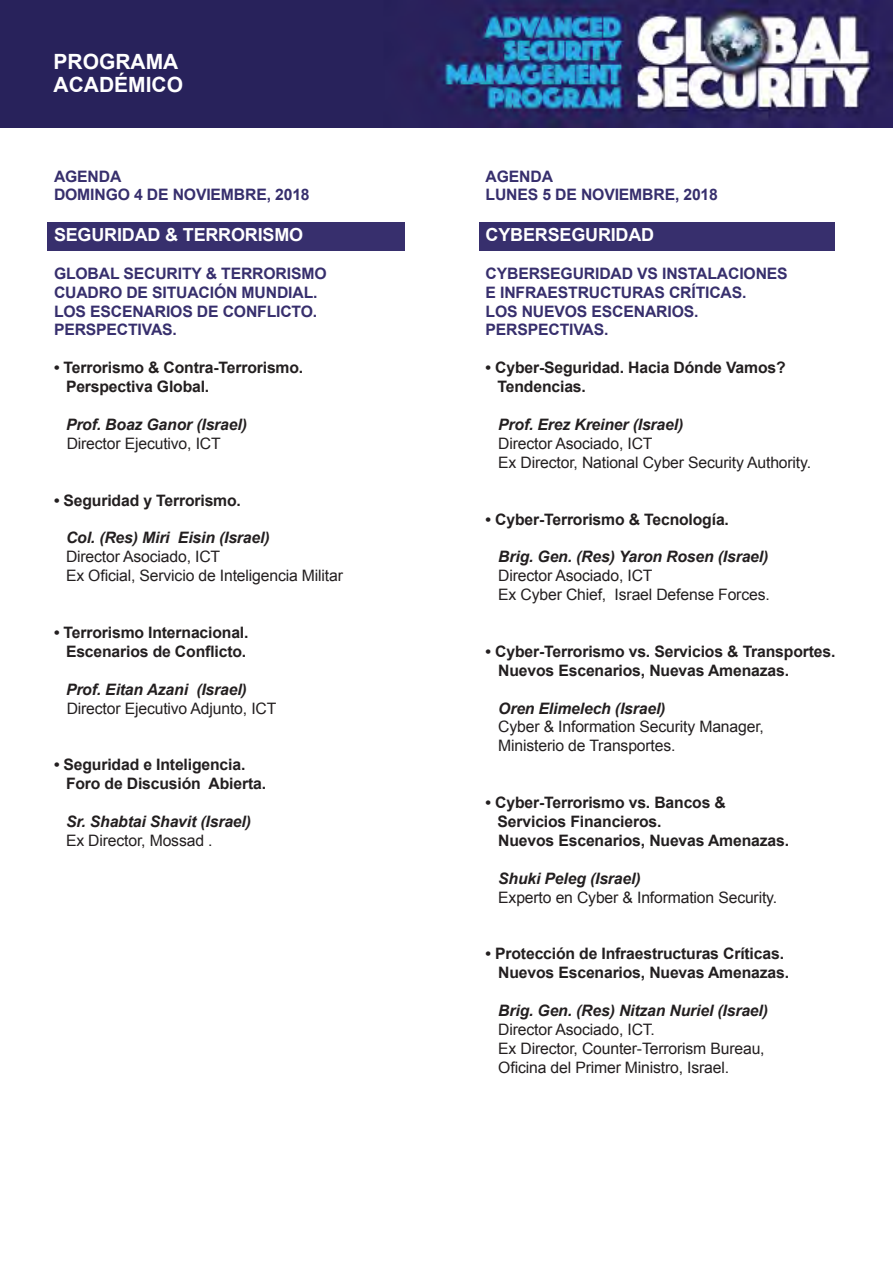
<style>
.page{position:relative;width:893px;height:1263px;background:#fff}
.page>*{position:absolute;margin:0;border:0;box-sizing:border-box;transform-origin:0 0}
.t1{font:700 21px "Arial";color:#fff}
.t2{font:700 18px "Arial";letter-spacing:-.01em;color:#fff}
.t3{font:700 15.75px "Arial";letter-spacing:-.01em;color:#231f20}
.t4{font:15.75px "Arial";letter-spacing:-.01em;color:#231f20}
.t5{font:700 15.75px "Arial";letter-spacing:-.01em;color:#372f6d}
.t6{font:italic 700 15.75px "Arial";letter-spacing:-.01em;color:#231f20}
</style>
<div class="page">
<div style="left:48px;top:222px;width:357px;height:29px;background:#372f6d"></div>
<div style="left:479px;top:222px;width:355px;height:29px;background:#372f6d"></div>
<img style="left:0;top:0;width:892px;height:128px">
<p class="t1" style="left:54px;top:48px;width:126px">PROGRAMA</p>
<p class="t1" style="left:54px;top:71px;width:131px">ACADÉMICO</p>
<p class="t5" style="left:54px;top:166px;width:69px">AGENDA</p>
<p class="t5" style="left:54px;top:185px;width:257px">DOMINGO 4 DE NOVIEMBRE, 2018</p>
<p class="t2" style="left:54px;top:223px;width:251px">SEGURIDAD &amp; TERRORISMO</p>
<p class="t5" style="left:54px;top:263px;width:274px">GLOBAL SECURITY &amp; TERRORISMO</p>
<p class="t5" style="left:54px;top:282px;width:265px">CUADRO DE SITUACIÓN MUNDIAL.</p>
<p class="t5" style="left:54px;top:301px;width:265px">LOS ESCENARIOS DE CONFLICTO.</p>
<p class="t5" style="left:54px;top:320px;width:124px">PERSPECTIVAS.</p>
<p class="t3" style="left:54px;top:357px;width:251px">• Terrorismo &amp; Contra-Terrorismo.</p>
<p class="t3" style="left:66px;top:376px;width:145px">Perspectiva Global.</p>
<p class="t6" style="left:66px;top:414px;width:182px">Prof. Boaz Ganor (Israel)</p>
<p class="t4" style="left:67px;top:433px;width:156px">Director Ejecutivo, ICT</p>
<p class="t3" style="left:54px;top:490px;width:188px">• Seguridad y Terrorismo.</p>
<p class="t6" style="left:66px;top:528px;width:205px">Col. (Res) Miri Eisin (Israel)</p>
<p class="t4" style="left:66px;top:546px;width:156px">Director Asociado, ICT</p>
<p class="t4" style="left:66px;top:565px;width:278px">Ex Oficial, Servicio de Inteligencia Militar</p>
<p class="t3" style="left:54px;top:622px;width:196px">• Terrorismo Internacional.</p>
<p class="t3" style="left:66px;top:641px;width:182px">Escenarios de Conflicto.</p>
<p class="t6" style="left:66px;top:679px;width:182px">Prof. Eitan Azani (Israel)</p>
<p class="t4" style="left:67px;top:698px;width:211px">Director Ejecutivo Adjunto, ICT</p>
<p class="t3" style="left:54px;top:754px;width:193px">• Seguridad e Inteligencia.</p>
<p class="t3" style="left:66px;top:773px;width:202px">Foro de Discusión Abierta.</p>
<p class="t6" style="left:66px;top:811px;width:186px">Sr. Shabtai Shavit (Israel)</p>
<p class="t4" style="left:66px;top:830px;width:148px">Ex Director, Mossad .</p>
<p class="t5" style="left:486px;top:166px;width:69px">AGENDA</p>
<p class="t5" style="left:486px;top:185px;width:234px">LUNES 5 DE NOVIEMBRE, 2018</p>
<p class="t2" style="left:486px;top:223px;width:170px">CYBERSEGURIDAD</p>
<p class="t5" style="left:486px;top:263px;width:304px">CYBERSEGURIDAD VS INSTALACIONES</p>
<p class="t5" style="left:486px;top:282px;width:262px">E INFRAESTRUCTURAS CRÍTICAS.</p>
<p class="t5" style="left:486px;top:301px;width:214px">LOS NUEVOS ESCENARIOS.</p>
<p class="t5" style="left:486px;top:320px;width:124px">PERSPECTIVAS.</p>
<p class="t3" style="left:486px;top:357px;width:302px">• Cyber-Seguridad. Hacia Dónde Vamos?</p>
<p class="t3" style="left:498px;top:376px;width:90px">Tendencias.</p>
<p class="t6" style="left:498px;top:414px;width:186px">Prof. Erez Kreiner (Israel)</p>
<p class="t4" style="left:498px;top:433px;width:156px">Director Asociado, ICT</p>
<p class="t4" style="left:498px;top:452px;width:314px">Ex Director, National Cyber Security Authority.</p>
<p class="t3" style="left:486px;top:509px;width:245px">• Cyber-Terrorismo &amp; Tecnología.</p>
<p class="t6" style="left:498px;top:546px;width:272px">Brig. Gen. (Res) Yaron Rosen (Israel)</p>
<p class="t4" style="left:498px;top:565px;width:156px">Director Asociado, ICT</p>
<p class="t4" style="left:498px;top:584px;width:273px">Ex Cyber Chief, Israel Defense Forces.</p>
<p class="t3" style="left:486px;top:641px;width:351px">• Cyber-Terrorismo vs. Servicios &amp; Transportes.</p>
<p class="t3" style="left:498px;top:660px;width:292px">Nuevos Escenarios, Nuevas Amenazas.</p>
<p class="t6" style="left:498px;top:698px;width:169px">Oren Elimelech (Israel)</p>
<p class="t4" style="left:498px;top:717px;width:267px">Cyber &amp; Information Security Manager,</p>
<p class="t4" style="left:498px;top:735px;width:179px">Ministerio de Transportes.</p>
<p class="t3" style="left:486px;top:792px;width:242px">• Cyber-Terrorismo vs. Bancos &amp;</p>
<p class="t3" style="left:498px;top:811px;width:165px">Servicios Financieros.</p>
<p class="t3" style="left:498px;top:830px;width:292px">Nuevos Escenarios, Nuevas Amenazas.</p>
<p class="t6" style="left:498px;top:868px;width:144px">Shuki Peleg (Israel)</p>
<p class="t4" style="left:498px;top:887px;width:280px">Experto en Cyber &amp; Information Security.</p>
<p class="t3" style="left:486px;top:943px;width:300px">• Protección de Infraestructuras Críticas.</p>
<p class="t3" style="left:498px;top:962px;width:292px">Nuevos Escenarios, Nuevas Amenazas.</p>
<p class="t6" style="left:498px;top:1000px;width:271px">Brig. Gen. (Res) Nitzan Nuriel (Israel)</p>
<p class="t4" style="left:498px;top:1019px;width:158px">Director Asociado, ICT.</p>
<p class="t4" style="left:498px;top:1038px;width:268px">Ex Director, Counter-Terrorism Bureau,</p>
<p class="t4" style="left:498px;top:1057px;width:232px">Oficina del Primer Ministro, Israel.</p>
</div>
